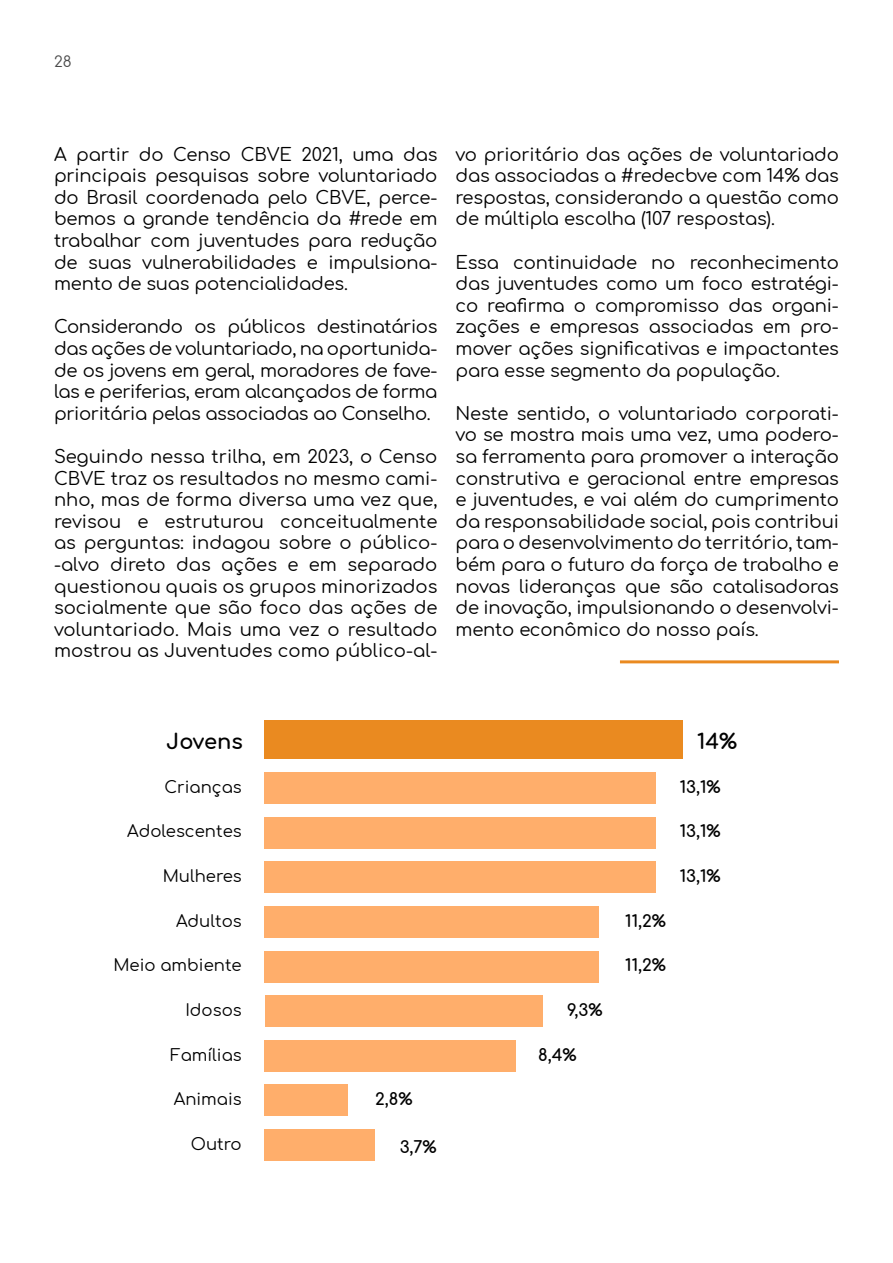
<style>
.page{position:relative;width:893px;height:1263px;background:#fff}
.page>*{position:absolute;margin:0;border:0;box-sizing:border-box;transform-origin:0 0}
.t1{font:700 21px "Comfortaa";color:#000}
.t2{font:18px/21.6px "Comfortaa";letter-spacing:-.01em;color:#000;text-align:justify}
.t3{font:16.5px "Comfortaa";color:#000}
.t4{font:700 16.5px "Comfortaa";color:#000}
.t5{font:15px "Comfortaa";color:#4a4a4a}
</style>
<div class="page">
<div style="left:264px;top:772px;width:392px;height:32px;background:#ffae6b"></div>
<div style="left:264px;top:817px;width:392px;height:31px;background:#ffae6b"></div>
<div style="left:264px;top:721px;width:419px;height:38px;background:#ea8a20"></div>
<div style="left:264px;top:906px;width:335px;height:32px;background:#ffae6b"></div>
<div style="left:264px;top:995px;width:278px;height:32px;background:#ffae6b"></div>
<div style="left:264px;top:861px;width:392px;height:32px;background:#ffae6b"></div>
<div style="left:264px;top:1084px;width:84px;height:32px;background:#ffae6b"></div>
<div style="left:264px;top:951px;width:335px;height:31px;background:#ffae6b"></div>
<div style="left:264px;top:1040px;width:252px;height:32px;background:#ffae6b"></div>
<div style="left:264px;top:1129px;width:111px;height:32px;background:#ffae6b"></div>
<hr style="left:620px;top:660px;width:219px;height:3px;background:#ea8a20">
<p class="t5" style="left:54px;top:48px;width:19px">28</p>
<p class="t2" style="left:54px;top:141px;width:385px">A partir do Censo CBVE 2021, uma das principais pesquisas sobre voluntariado do Brasil coordenada pelo CBVE, perce&shy;bemos a grande tendência da #rede em trabalhar com juventudes para redução de suas vulnerabilidades e impulsiona&shy;mento de suas potencialidades.</p>
<p class="t2" style="left:54px;top:314px;width:385px">Considerando os públicos destinatários das ações de voluntariado, na oportunida&shy;de os jovens em geral, moradores de fave&shy;las e periferias, eram alcançados de forma prioritária pelas associadas ao Conselho.</p>
<p class="t2" style="left:54px;top:443px;width:385px">Seguindo nessa trilha, em 2023, o Censo CBVE traz os resultados no mesmo cami&shy;nho, mas de forma diversa uma vez que, revisou e estruturou conceitualmente as perguntas: indagou sobre o público--alvo direto das ações e em separado questionou quais os grupos minorizados socialmente que são foco das ações de voluntariado. Mais uma vez o resultado mostrou as Juventudes como público-al-</p>
<p class="t2" style="left:455px;top:141px;width:385px">vo prioritário das ações de voluntariado das associadas a #redecbve com 14% das respostas, considerando a questão como de múltipla escolha (107 respostas).</p>
<p class="t2" style="left:455px;top:249px;width:385px">Essa continuidade no reconhecimento das juventudes como um foco estratégi&shy;co reafirma o compromisso das organi&shy;zações e empresas associadas em pro&shy;mover ações significativas e impactantes para esse segmento da população.</p>
<p class="t2" style="left:455px;top:400px;width:385px">Neste sentido, o voluntariado corporati&shy;vo se mostra mais uma vez, uma podero&shy;sa ferramenta para promover a interação construtiva e geracional entre empresas e juventudes, e vai além do cumprimento da responsabilidade social, pois contribui para o desenvolvimento do território, tam&shy;bém para o futuro da força de trabalho e novas lideranças que são catalisadoras de inovação, impulsionando o desenvolvi&shy;mento econômico do nosso país.</p>
<p class="t1" style="left:166px;top:722px;width:78px">Jovens</p>
<p class="t1" style="left:697px;top:722px;width:42px">14%</p>
<p class="t3" style="left:164px;top:772px;width:79px">Crianças</p>
<p class="t4" style="left:680px;top:771px;width:43px">13,1%</p>
<p class="t3" style="left:127px;top:816px;width:116px">Adolescentes</p>
<p class="t4" style="left:680px;top:816px;width:43px">13,1%</p>
<p class="t3" style="left:163px;top:861px;width:81px">Mulheres</p>
<p class="t4" style="left:680px;top:861px;width:43px">13,1%</p>
<p class="t3" style="left:176px;top:906px;width:67px">Adultos</p>
<p class="t4" style="left:625px;top:905px;width:42px">11,2%</p>
<p class="t3" style="left:113px;top:950px;width:130px">Meio ambiente</p>
<p class="t4" style="left:625px;top:950px;width:42px">11,2%</p>
<p class="t3" style="left:185px;top:995px;width:58px">Idosos</p>
<p class="t4" style="left:567px;top:995px;width:37px">9,3%</p>
<p class="t3" style="left:170px;top:1040px;width:73px">Famílias</p>
<p class="t4" style="left:538px;top:1039px;width:40px">8,4%</p>
<p class="t3" style="left:174px;top:1084px;width:69px">Animais</p>
<p class="t4" style="left:375px;top:1084px;width:39px">2,8%</p>
<p class="t3" style="left:191px;top:1129px;width:52px">Outro</p>
<p class="t4" style="left:400px;top:1132px;width:39px">3,7%</p>
</div>
